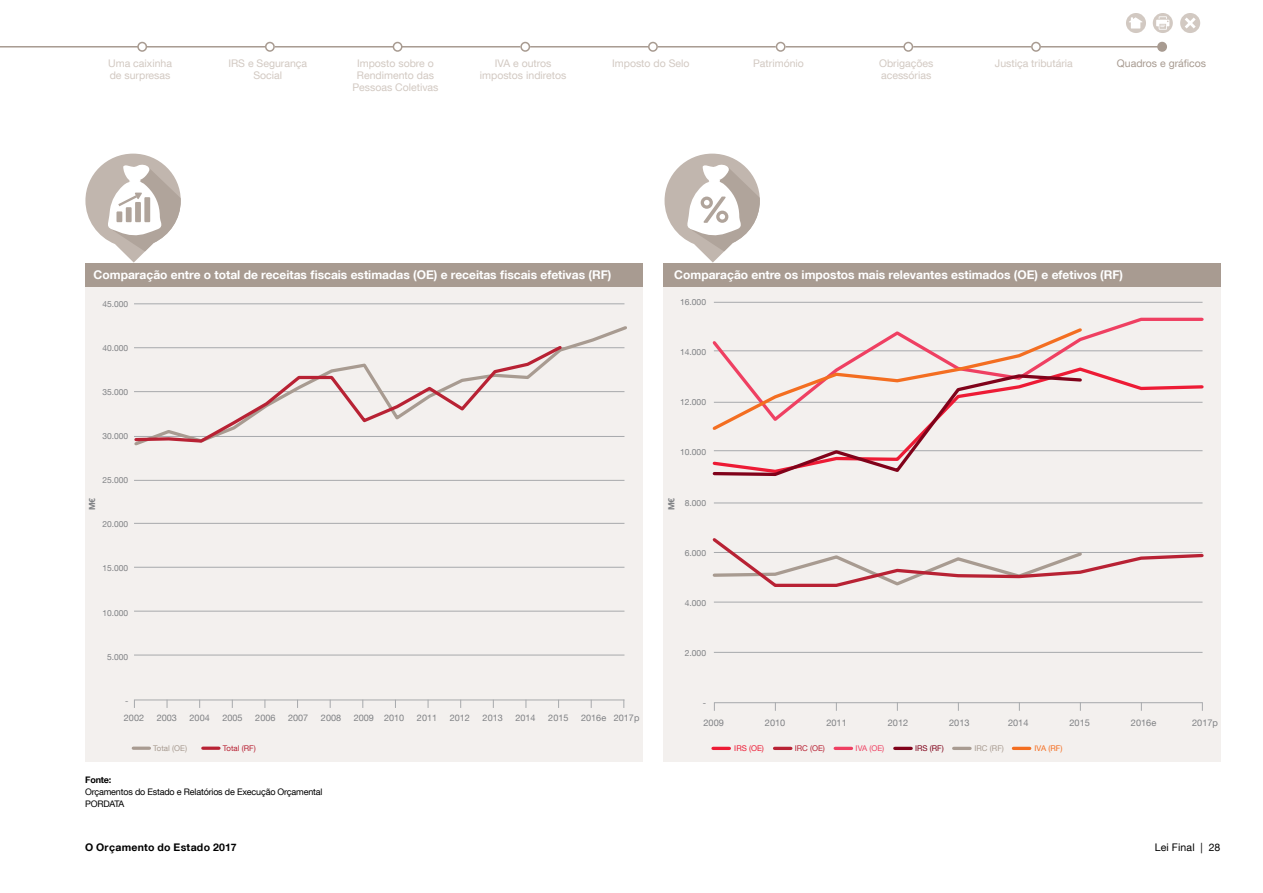
<style>
.page{position:relative;width:1263px;height:893px;background:#fff}
.page>*{position:absolute;margin:0;border:0;box-sizing:border-box;transform-origin:0 0}
.t1{font:700 12px "Helvetica Neue LT";color:#fff}
.t2{font:10.5px/12px "Helvetica Neue LT Com";color:#d2c9c2;text-align:center}
.t3{font:700 10.5px "Helvetica Neue LT";letter-spacing:.03em;color:#000}
.t4{font:10.5px "Helvetica Neue LT Com";color:#a89b91}
.t5{font:10.5px "Helvetica Neue LT Com";letter-spacing:.02em;color:#000}
.t6{font:9.15px "Helvetica Neue LT Com";color:#808285}
.t7{font:9px/12px "Helvetica Neue LT Com";letter-spacing:-.02em;color:#000}
.t8{font:700 9px "Helvetica Neue LT";letter-spacing:-.02em;color:#000}
.t9{font:8.55px "Helvetica Neue LT Com";color:#808285}
.t10{font:700 8.55px "Helvetica Neue LT";color:#808285}
.t11{font:8.4px "Helvetica Neue LT Com";color:#808285}
.t12{font:700 8.4px "Helvetica Neue LT";color:#808285}
.t13{font:7.95px "Helvetica Neue LT Com";color:#a89b91}
.t14{font:7.95px "Helvetica Neue LT Com";color:#b82234}
.t15{font:7.95px "Helvetica Neue LT Com";color:#ed1b35}
.t16{font:7.95px "Helvetica Neue LT Com";color:#ef4062}
.t17{font:7.95px "Helvetica Neue LT Com";color:#80021a}
.t18{font:7.95px "Helvetica Neue LT Com";color:#f36e21}
</style>
<div class="page">
<hr style="left:0;top:46px;width:138px;height:2px;background:#a89b91">
<hr style="left:147px;top:46px;width:118px;height:2px;background:#a89b91">
<hr style="left:658px;top:46px;width:118px;height:2px;background:#a89b91">
<hr style="left:402px;top:46px;width:118px;height:2px;background:#a89b91">
<hr style="left:913px;top:46px;width:118px;height:2px;background:#a89b91">
<hr style="left:275px;top:46px;width:120px;height:2px;background:#a89b91">
<hr style="left:785px;top:46px;width:120px;height:2px;background:#a89b91">
<hr style="left:530px;top:46px;width:119px;height:2px;background:#a89b91">
<hr style="left:1041px;top:46px;width:117px;height:2px;background:#a89b91">
<div style="left:265px;top:42px;width:10px;height:10px;border:2px solid #a89b91;border-radius:50%"></div>
<div style="left:1158px;top:43px;width:8px;height:8px;background:#a89b91;border-radius:50%"></div>
<div style="left:1157px;top:42px;width:10px;height:10px;border:2px solid #a89b91;border-radius:50%"></div>
<div style="left:393px;top:42px;width:9px;height:10px;border:2px solid #a89b91;border-radius:50%"></div>
<div style="left:520px;top:42px;width:10px;height:10px;border:2px solid #a89b91;border-radius:50%"></div>
<div style="left:648px;top:42px;width:10px;height:10px;border:2px solid #a89b91;border-radius:50%"></div>
<div style="left:776px;top:42px;width:9px;height:10px;border:2px solid #a89b91;border-radius:50%"></div>
<div style="left:903px;top:42px;width:10px;height:10px;border:2px solid #a89b91;border-radius:50%"></div>
<div style="left:1031px;top:42px;width:10px;height:10px;border:2px solid #a89b91;border-radius:50%"></div>
<div style="left:137px;top:42px;width:10px;height:10px;border:2px solid #a89b91;border-radius:50%"></div>
<svg style="left:1126px;top:13px;width:20px;height:20px"></svg>
<svg style="left:1153px;top:13px;width:20px;height:20px"></svg>
<svg style="left:1180px;top:13px;width:20px;height:20px"></svg>
<div style="left:85px;top:286px;width:557px;height:476px;background:#f3f0ee"></div>
<div style="left:663px;top:286px;width:557px;height:476px;background:#f3f0ee"></div>
<div style="left:85px;top:263px;width:557px;height:23px;background:#a89b91"></div>
<div style="left:664px;top:263px;width:557px;height:23px;background:#a89b91"></div>
<svg style="left:664px;top:154px;width:96px;height:109px"></svg>
<svg style="left:85px;top:154px;width:96px;height:109px"></svg>
<hr style="left:133px;top:747px;width:16px;height:3px;background:#a89b91">
<hr style="left:203px;top:747px;width:16px;height:3px;background:#b82234">
<hr style="left:134px;top:304px;width:490px;height:1px;background:#a7a9ac">
<hr style="left:134px;top:480px;width:490px;height:1px;background:#a7a9ac">
<hr style="left:134px;top:523px;width:490px;height:1px;background:#a7a9ac">
<hr style="left:134px;top:567px;width:490px;height:1px;background:#a7a9ac">
<hr style="left:134px;top:611px;width:490px;height:1px;background:#a7a9ac">
<hr style="left:134px;top:655px;width:490px;height:1px;background:#a7a9ac">
<hr style="left:134px;top:700px;width:490px;height:1px;background:#a7a9ac">
<hr style="left:714px;top:503px;width:488px;height:1px;background:#a7a9ac">
<hr style="left:714px;top:602px;width:488px;height:1px;background:#a7a9ac">
<hr style="left:714px;top:652px;width:488px;height:1px;background:#a7a9ac">
<hr style="left:714px;top:302px;width:488px;height:1px;background:#a7a9ac">
<hr style="left:714px;top:702px;width:488px;height:1px;background:#a7a9ac">
<hr style="left:713px;top:747px;width:16px;height:3px;background:#ed1b35">
<hr style="left:774px;top:747px;width:17px;height:3px;background:#b82234">
<hr style="left:835px;top:747px;width:16px;height:3px;background:#ef4062">
<hr style="left:895px;top:747px;width:16px;height:3px;background:#80021a">
<hr style="left:954px;top:747px;width:16px;height:3px;background:#a89b91">
<hr style="left:1013px;top:747px;width:17px;height:3px;background:#f36e21">
<svg style="left:134px;top:326px;width:493px;height:120px"></svg>
<svg style="left:134px;top:343px;width:430px;height:101px"></svg>
<svg style="left:1084px;top:317px;width:120px;height:35px"></svg>
<svg style="left:1084px;top:368px;width:120px;height:84px"></svg>
<svg style="left:712px;top:328px;width:372px;height:148px"></svg>
<svg style="left:712px;top:538px;width:492px;height:49px"></svg>
<p class="t2" style="left:108px;top:57px;width:65px">Uma caixinha</p>
<p class="t4" style="left:1117px;top:56px;width:91px">Quadros e gráficos</p>
<p class="t2" style="left:110px;top:69px;width:62px">de surpresas</p>
<p class="t2" style="left:228px;top:57px;width:80px">IRS e Segurança<br>Social</p>
<p class="t2" style="left:352px;top:57px;width:88px">Imposto sobre o<br>Rendimento das<br>Pessoas Coletivas</p>
<p class="t2" style="left:480px;top:57px;width:88px">IVA e outros impostos indiretos</p>
<p class="t2" style="left:612px;top:57px;width:79px">Imposto do Selo</p>
<p class="t2" style="left:753px;top:57px;width:52px">Património</p>
<p class="t2" style="left:879px;top:57px;width:56px;text-align:left">Obrigações acessórias</p>
<p class="t2" style="left:995px;top:57px;width:79px">Justiça tributária</p>
<p class="t1" style="left:94px;top:267px;width:519px">Comparação entre o total de receitas fiscais estimadas (OE) e receitas fiscais efetivas (RF)</p>
<p class="t1" style="left:674px;top:267px;width:450px">Comparação entre os impostos mais relevantes estimados (OE) e efetivos (RF)</p>
<p class="t11" style="left:102px;top:299px;width:27px">45.000</p>
<p class="t11" style="left:102px;top:343px;width:27px">40.000</p>
<p class="t11" style="left:102px;top:387px;width:27px">35.000</p>
<p class="t11" style="left:102px;top:431px;width:27px">30.000</p>
<p class="t11" style="left:102px;top:475px;width:27px">25.000</p>
<p class="t11" style="left:102px;top:519px;width:27px">20.000</p>
<p class="t11" style="left:102px;top:563px;width:27px">15.000</p>
<p class="t11" style="left:102px;top:607px;width:27px">10.000</p>
<p class="t11" style="left:107px;top:651px;width:23px">5.000</p>
<p class="t12" style="left:87px;top:510px;width:14px;rotate:-90deg">M€</p>
<p class="t11" style="left:125px;top:695px;width:5px">-</p>
<p class="t6" style="left:124px;top:712px;width:22px">2002</p>
<p class="t6" style="left:157px;top:712px;width:22px">2003</p>
<p class="t6" style="left:190px;top:712px;width:22px">2004</p>
<p class="t6" style="left:222px;top:712px;width:22px">2005</p>
<p class="t6" style="left:255px;top:712px;width:22px">2006</p>
<p class="t6" style="left:288px;top:712px;width:22px">2007</p>
<p class="t6" style="left:321px;top:712px;width:22px">2008</p>
<p class="t6" style="left:354px;top:712px;width:52px">2009 2010</p>
<p class="t6" style="left:417px;top:712px;width:22px">2011</p>
<p class="t6" style="left:450px;top:712px;width:22px">2012</p>
<p class="t6" style="left:483px;top:712px;width:22px">2013</p>
<p class="t6" style="left:515px;top:712px;width:22px">2014</p>
<p class="t6" style="left:548px;top:712px;width:22px">2015</p>
<p class="t6" style="left:581px;top:712px;width:60px">2016e 2017p</p>
<p class="t13" style="left:153px;top:743px;width:35px">Total (OE)</p>
<p class="t14" style="left:223px;top:743px;width:34px">Total (RF)</p>
<p class="t8" style="left:85px;top:774px;width:28px">Fonte:</p>
<p class="t7" style="left:85px;top:786px;width:239px">Orçamentos do Estado e Relatórios de Execução Orçamental<br>PORDATA</p>
<p class="t9" style="left:680px;top:297px;width:28px">16.000</p>
<p class="t9" style="left:680px;top:347px;width:28px">14.000</p>
<p class="t9" style="left:680px;top:397px;width:28px">12.000</p>
<p class="t9" style="left:680px;top:447px;width:28px">10.000</p>
<p class="t10" style="left:666px;top:510px;width:14px;rotate:-90deg">M€</p>
<p class="t9" style="left:685px;top:497px;width:23px">8.000</p>
<p class="t9" style="left:685px;top:547px;width:23px">6.000</p>
<p class="t9" style="left:685px;top:597px;width:23px">4.000</p>
<p class="t9" style="left:685px;top:647px;width:23px">2.000</p>
<p class="t9" style="left:703px;top:698px;width:5px">-</p>
<p class="t6" style="left:703px;top:717px;width:22px">2009</p>
<p class="t6" style="left:765px;top:717px;width:22px">2010</p>
<p class="t6" style="left:826px;top:717px;width:22px">2011</p>
<p class="t6" style="left:888px;top:717px;width:22px">2012</p>
<p class="t6" style="left:949px;top:717px;width:22px">2013</p>
<p class="t6" style="left:1008px;top:717px;width:22px">2014</p>
<p class="t6" style="left:1069px;top:717px;width:22px">2015</p>
<p class="t6" style="left:1131px;top:717px;width:27px">2016e</p>
<p class="t6" style="left:1192px;top:717px;width:27px">2017p</p>
<p class="t15" style="left:734px;top:743px;width:31px">IRS (OE)</p>
<p class="t14" style="left:795px;top:743px;width:32px">IRC (OE)</p>
<p class="t16" style="left:856px;top:743px;width:30px">IVA (OE)</p>
<p class="t17" style="left:915px;top:743px;width:30px">IRS (RF)</p>
<p class="t13" style="left:974px;top:743px;width:31px">IRC (RF)</p>
<p class="t18" style="left:1034px;top:743px;width:29px">IVA (RF)</p>
<p class="t3" style="left:85px;top:841px;width:153px">O Orçamento do Estado 2017</p>
<p class="t5" style="left:1155px;top:841px;width:67px">Lei Final | 28</p>
</div>
